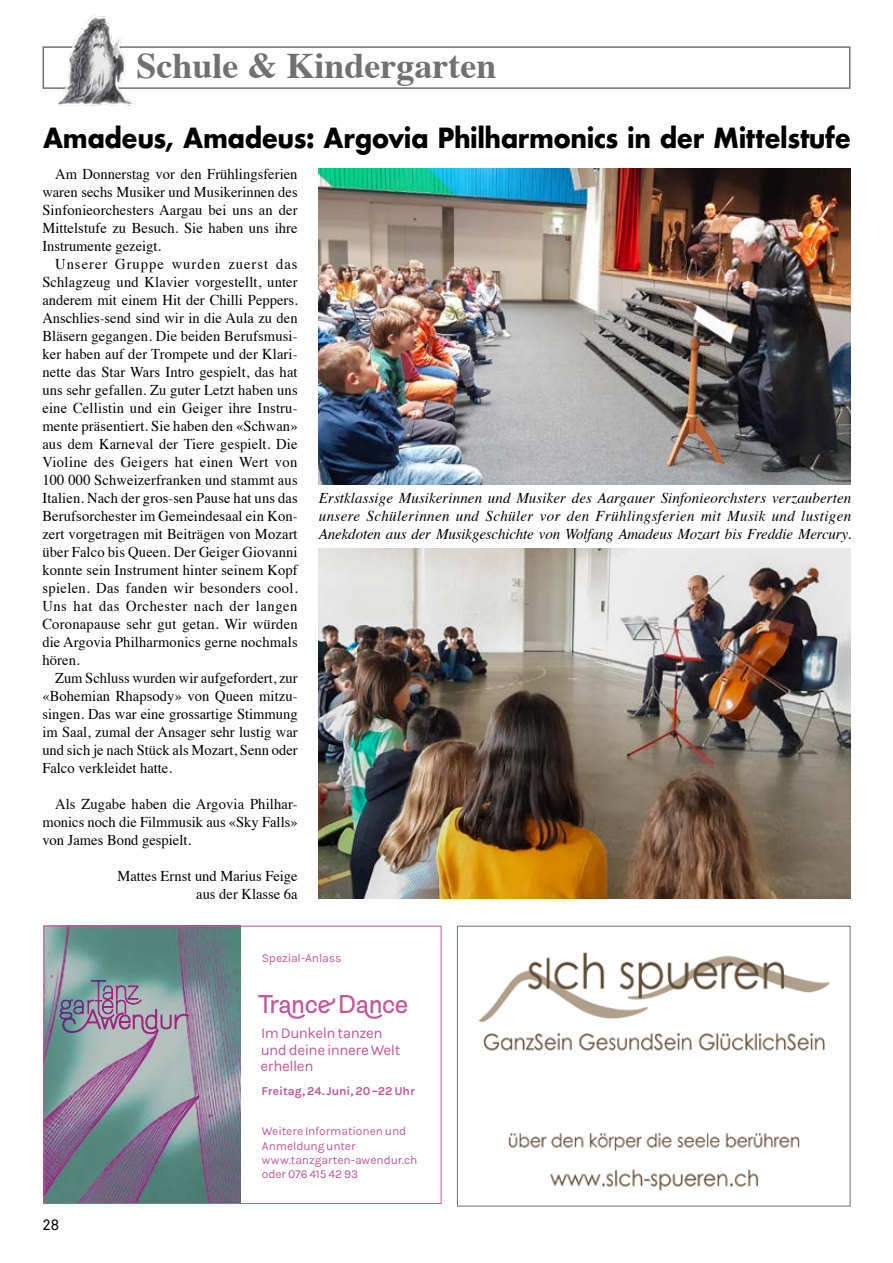
<style>
.page{position:relative;width:893px;height:1263px;background:#fff}
.page>*{position:absolute;margin:0;border:0;box-sizing:border-box;transform-origin:0 0}
.t1{font:700 36px "Times";color:#707172}
.t2{font:700 27px "Futura";letter-spacing:-.02em;color:#000;scale:.93 1}
.t3{font:25.65px "Hope Sans";letter-spacing:-.025em;color:#c15999}
.t4{font:15.15px/16.6px "Karla";letter-spacing:-.03em;color:#c15999}
.t5{font:15px/18px "Times";color:#000;text-align:justify}
.t6{font:italic 15px/18px "Times";letter-spacing:-.01em;color:#000;text-align:justify}
.t7{font:15px "Akkurat Pro";color:#000}
.t8{font:12px/14.4px "Karla";letter-spacing:-.01em;color:#c15999}
.t9{font:700 12px "Karla";letter-spacing:-.005em;color:#c15999}
</style>
<div class="page">
<div style="left:43px;top:46px;width:807px;height:43px;border:2px solid #707172"></div>
<img style="left:57px;top:15px;width:81px;height:90px">
<img style="left:478px;top:952px;width:352px;height:239px">
<div style="left:457px;top:926px;width:393px;height:280px;border:1px solid #707172"></div>
<img style="left:319px;top:168px;width:531px;height:317px">
<img style="left:319px;top:548px;width:531px;height:351px">
<img style="left:46px;top:928px;width:194px;height:274px">
<svg style="left:60px;top:980px;width:128px;height:54px;background:#9595a5"></svg>
<div style="left:44px;top:926px;width:397px;height:278px;border:1px solid #c15999"></div>
<h1 class="t1" style="left:136px;top:32px;width:361px">Schule &amp; Kindergarten</h1>
<h2 class="t2" style="left:43px;top:119px;width:870px">Amadeus, Amadeus: Argovia Philharmonics in der Mittelstufe</h2>
<p class="t5" style="left:42px;top:163px;width:257px;text-indent:13px">Am Donnerstag vor den Frühlingsferien waren sechs Musiker und Musikerinnen des Sinfonieorchesters Aargau bei uns an der Mittelstufe zu Besuch. Sie haben uns ihre Instrumente gezeigt.</p>
<p class="t5" style="left:42px;top:253px;width:257px;text-indent:13px">Unserer Gruppe wurden zuerst das Schlagzeug und Klavier vorgestellt, unter anderem mit einem Hit der Chilli Peppers.<br>Anschlies-send sind wir in die Aula zu den Bläsern gegangen. Die beiden Berufsmusi&shy;ker haben auf der Trompete und der Klari&shy;nette das Star Wars Intro gespielt, das hat uns sehr gefallen. Zu guter Letzt haben uns eine Cellistin und ein Geiger ihre Instru&shy;mente präsentiert. Sie haben den «Schwan» aus dem Karneval der Tiere gespielt. Die Violine des Geigers hat einen Wert von 100 000 Schweizerfranken und stammt aus Italien. Nach der gros-sen Pause hat uns das Berufsorchester im Gemeindesaal ein Kon&shy;zert vorgetragen mit Beiträgen von Mozart über Falco bis Queen. Der Geiger Giovanni konnte sein Instrument hinter seinem Kopf spielen. Das fanden wir besonders cool.<br>Uns hat das Orchester nach der langen Coronapause sehr gut getan. Wir würden die Argovia Philharmonics gerne nochmals hören.</p>
<p class="t5" style="left:42px;top:667px;width:257px;text-indent:13px">Zum Schluss wurden wir aufgefordert, zur «Bohemian Rhapsody» von Queen mitzu&shy;singen. Das war eine grossartige Stimmung im Saal, zumal der Ansager sehr lustig war und sich je nach Stück als Mozart, Senn oder Falco verkleidet hatte.</p>
<p class="t5" style="left:42px;top:793px;width:257px;text-indent:13px">Als Zugabe haben die Argovia Philhar&shy;monics noch die Filmmusik aus «Sky Falls» von James Bond gespielt.</p>
<p class="t5" style="left:117px;top:865px;width:182px;text-align:right">Mattes Ernst und Marius Feige aus der Klasse 6a</p>
<p class="t6" style="left:319px;top:488px;width:534px">Erstklassige Musikerinnen und Musiker des Aargauer Sinfonieorchsters verzauberten unsere Schülerinnen und Schüler vor den Frühlingsferien mit Musik und lustigen Anekdoten aus der Musikgeschichte von Wolfang Amadeus Mozart bis Freddie Mercury.</p>
<p class="t8" style="left:262px;top:951px;width:81px">Spezial-Anlass</p>
<h3 class="t3" style="left:258px;top:989px;width:152px">TranceDance</h3>
<p class="t4" style="left:261px;top:1025px;width:141px">Im Dunkeln tanzen und deine innere Welt erhellen</p>
<p class="t9" style="left:262px;top:1084px;width:155px">Freitag, 24. Juni, 20–22 Uhr</p>
<p class="t7" style="left:43px;top:1216px;width:18px">28</p>
<p class="t8" style="left:262px;top:1124px;width:157px">Weitere Informationen und<br>Anmeldung unter www.tanzgarten-awendur.ch oder 076 415 42 93</p>
</div>
